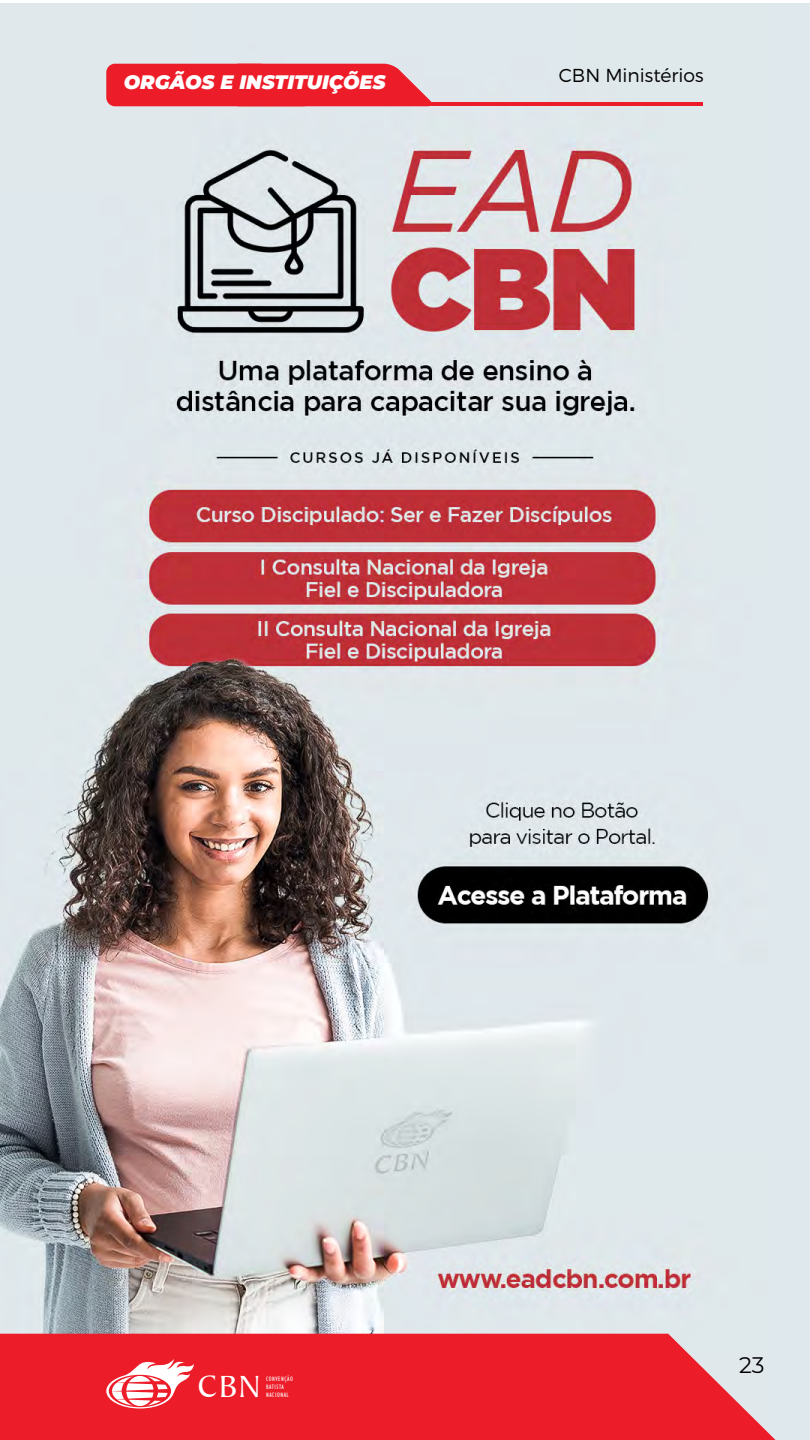
<style>
.page{position:relative;width:810px;height:1440px;background:#fff}
.page>*{position:absolute;margin:0;border:0;box-sizing:border-box;transform-origin:0 0}
.t1{font:32.92px "Baker Signet BT";color:#fff}
.t2{font:22.5px "Montserrat Alternates";color:#000}
.t3{font:italic 900 19.5px "Montserrat";color:#fff}
.t4{font:300 18.75px "Montserrat";color:#000}
.t5{font:condensed 6.45px/7.7px "Humanist 521 BT";letter-spacing:.08em;color:#fff}
</style>
<div class="page">
<img style="left:0;top:3px;width:810px;height:1437px">
<svg style="left:106px;top:64px;width:327px;height:42px;background:#ec2935"></svg>
<hr style="left:150px;top:102px;width:553px;height:4px;background:#ed1c29">
<svg style="left:0;top:1334px;width:776px;height:106px;background:#ec2a37"></svg>
<svg style="left:106px;top:1357px;width:88px;height:52px"></svg>
<h3 class="t3" style="left:124px;top:68px;width:263px">ORGÃOS E INSTITUIÇÕES</h3>
<h3 class="t4" style="left:559px;top:64px;width:146px">CBN Ministérios</h3>
<h1 class="t1" style="left:198px;top:1367px;width:64px">CBN</h1>
<p class="t5" style="left:266px;top:1375px;width:28px">CONVENÇÃO<br>BATISTA<br>NACIONAL</p>
<h2 class="t2" style="left:739px;top:1350px;width:27px">23</h2>
</div>
